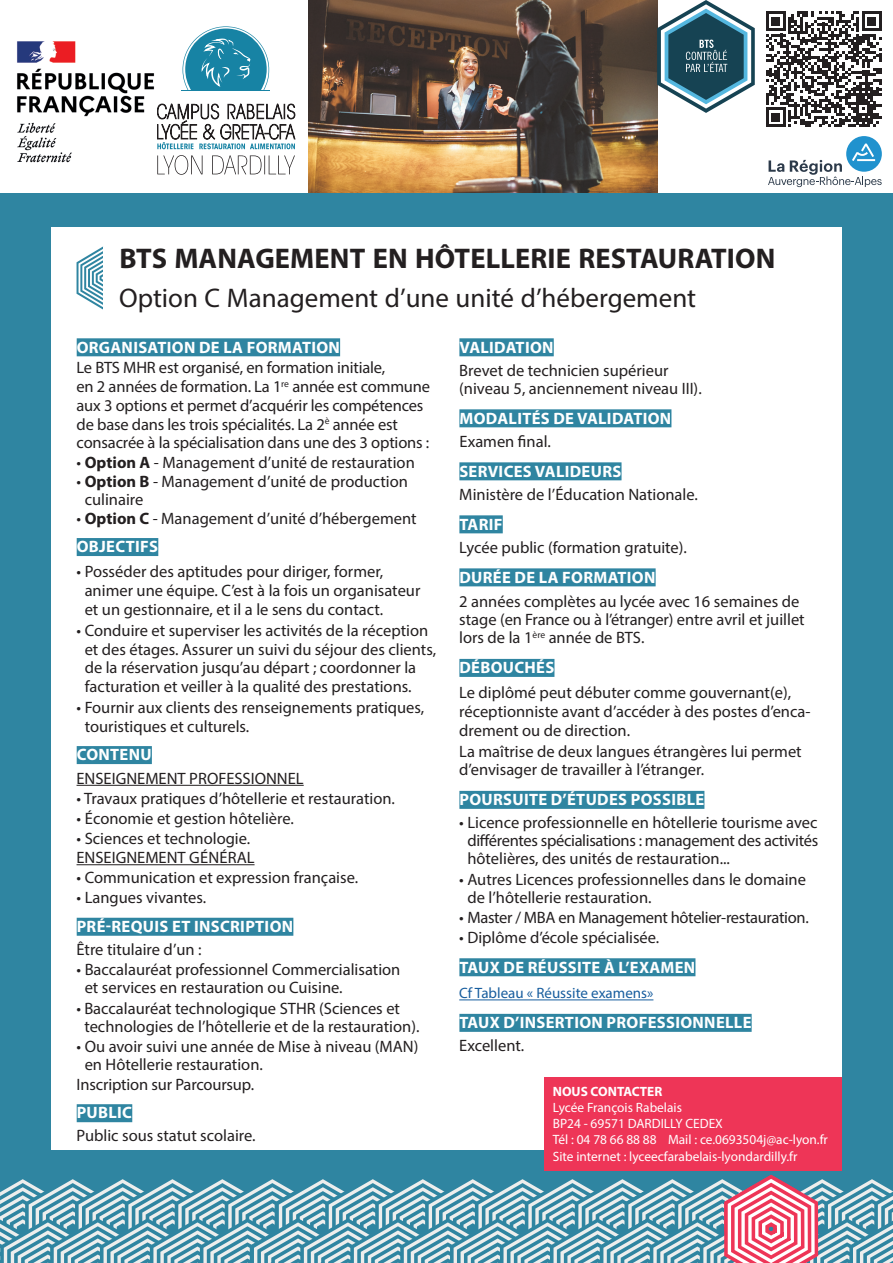
<style>
.page{position:relative;width:893px;height:1263px;background:#fff}
.page>*{position:absolute;margin:0;border:0;box-sizing:border-box;transform-origin:0 0}
.t1{font:700 28.5px "Myriad Pro";letter-spacing:.005em;color:#231f20}
.t2{font:27px "Myriad Pro";color:#231f20}
.t3{font:16.5px/18.8px "Myriad Pro";color:#231f20}
.t4{font:700 16.5px "Myriad Pro";letter-spacing:.02em;color:#fff}
.t5{font:16.5px "Myriad Pro";letter-spacing:-.02em;color:#231f20}
.t6{font:15px "Myriad Pro";color:#175d9e}
.t7{font:13.5px/16.2px "Myriad Pro";color:#fff}
.t8{font:700 13.5px "Myriad Pro";color:#fff}
.s1{font-weight:700}
.s2{font-weight:700;color:#fff}
</style>
<div class="page">
<img style="left:309px;top:0;width:349px;height:193px">
<svg style="left:766px;top:11px;width:116px;height:116px"></svg>
<div style="left:0;top:193px;width:893px;height:1070px;background:#2f85a1"></div>
<div style="left:51px;top:227px;width:791px;height:923px;background:#fff"></div>
<svg style="left:77px;top:247px;width:26px;height:62px"></svg>
<div style="left:544px;top:1077px;width:298px;height:93px;background:#ee3557"></div>
<img style="left:17px;top:41px;width:142px;height:122px">
<svg style="left:157px;top:155px;width:138px;height:20px"></svg>
<svg style="left:157px;top:104px;width:138px;height:45px"></svg>
<hr style="left:182px;top:90px;width:88px;height:1px;background:#1783a4">
<svg style="left:183px;top:26px;width:86px;height:64px"></svg>
<svg style="left:0;top:1175px;width:893px;height:88px"></svg>
<svg style="left:768px;top:136px;width:114px;height:51px"></svg>
<svg style="left:657px;top:0;width:98px;height:113px"></svg>
<div style="left:77px;top:338px;width:263px;height:18px;background:#2f85a1"></div>
<div style="left:77px;top:538px;width:81px;height:18px;background:#2f85a1"></div>
<div style="left:77px;top:746px;width:75px;height:18px;background:#2f85a1"></div>
<hr style="left:77px;top:785px;width:227px;height:1px;background:#231f20">
<hr style="left:77px;top:864px;width:178px;height:1px;background:#231f20">
<div style="left:77px;top:918px;width:216px;height:18px;background:#2f85a1"></div>
<div style="left:77px;top:1104px;width:55px;height:18px;background:#2f85a1"></div>
<div style="left:459px;top:338px;width:95px;height:18px;background:#2f85a1"></div>
<div style="left:459px;top:409px;width:212px;height:18px;background:#2f85a1"></div>
<div style="left:459px;top:462px;width:162px;height:18px;background:#2f85a1"></div>
<div style="left:459px;top:515px;width:44px;height:18px;background:#2f85a1"></div>
<div style="left:459px;top:568px;width:197px;height:18px;background:#2f85a1"></div>
<div style="left:459px;top:659px;width:95px;height:18px;background:#2f85a1"></div>
<div style="left:459px;top:791px;width:245px;height:18px;background:#2f85a1"></div>
<div style="left:459px;top:958px;width:236px;height:18px;background:#2f85a1"></div>
<hr style="left:459px;top:999px;width:194px;height:1px;background:#175d9e">
<div style="left:459px;top:1014px;width:293px;height:18px;background:#2f85a1"></div>
<h1 class="t1" style="left:119px;top:240px;width:658px">BTS MANAGEMENT EN HÔTELLERIE RESTAURATION</h1>
<h2 class="t2" style="left:119px;top:281px;width:579px">Option C Management d’une unité d’hébergement</h2>
<p class="t4" style="left:77px;top:336px;width:265px">ORGANISATION DE LA FORMATION</p>
<p class="t3" style="left:77px;top:358px;width:355px">Le BTS MHR est organisé, en formation initiale,<br>en 2 années de formation. La 1<sup>re</sup> année est commune aux 3 options et permet d’acquérir les compétences de base dans les trois spécialités. La 2<sup>è</sup> année est consacrée à la spécialisation dans une des 3 options :</p>
<p class="t3" style="left:77px;top:452px;width:340px">• <span class="s1">Option A</span> - Management d’unité de restauration</p>
<p class="t3" style="left:85px;top:472px;width:325px;line-height:18px;text-indent:-8px">• <span class="s1">Option B</span> - Management d’unité de production culinaire</p>
<p class="t3" style="left:77px;top:503px;width:342px;line-height:28.7px">• <span class="s1">Option C</span> - Management d’unité d’hébergement<br><span class="s2">OBJECTIFS</span></p>
<p class="t3" style="left:85px;top:562px;width:337px;text-indent:-8px">• Posséder des aptitudes pour diriger, former, animer une équipe. C’est à la fois un organisateur et un gestionnaire, et il a le sens du contact.</p>
<p class="t3" style="left:85px;top:621px;width:353px;text-indent:-8px">• Conduire et superviser les activités de la réception et des étages. Assurer un suivi du séjour des clients, de la réservation jusqu’au départ ; coordonner la facturation et veiller à la qualité des prestations.</p>
<p class="t3" style="left:85px;top:698px;width:341px;text-indent:-8px">• Fournir aux clients des renseignements pratiques, touristiques et culturels.</p>
<p class="t4" style="left:77px;top:744px;width:77px">CONTENU</p>
<p class="t3" style="left:77px;top:768px;width:229px">ENSEIGNEMENT PROFESSIONNEL</p>
<p class="t3" style="left:77px;top:788px;width:320px">• Travaux pratiques d’hôtellerie et restauration.</p>
<p class="t3" style="left:77px;top:809px;width:219px">• Économie et gestion hôtelière.</p>
<p class="t3" style="left:77px;top:829px;width:180px">• Sciences et technologie.<br>ENSEIGNEMENT GÉNÉRAL</p>
<p class="t3" style="left:77px;top:868px;width:283px">• Communication et expression française.</p>
<p class="t3" style="left:77px;top:888px;width:131px">• Langues vivantes.</p>
<p class="t4" style="left:77px;top:916px;width:218px">PRÉ-REQUIS ET INSCRIPTION</p>
<p class="t3" style="left:77px;top:940px;width:127px">Être titulaire d’un :</p>
<p class="t3" style="left:85px;top:960px;width:317px;line-height:18px;text-indent:-8px">• Baccalauréat professionnel Commercialisation et services en restauration ou Cuisine.</p>
<p class="t3" style="left:84px;top:999px;width:337px;line-height:18px;text-indent:-8px">• Baccalauréat technologique STHR (Sciences et technologies de l’hôtellerie et de la restauration).</p>
<p class="t3" style="left:85px;top:1037px;width:335px;line-height:18px;text-indent:-8px">• Ou avoir suivi une année de Mise à niveau (MAN) en Hôtellerie restauration.</p>
<p class="t3" style="left:77px;top:1074px;width:179px">Inscription sur Parcoursup.</p>
<p class="t4" style="left:77px;top:1102px;width:57px">PUBLIC</p>
<p class="t3" style="left:77px;top:1125px;width:181px">Public sous statut scolaire.</p>
<p class="t4" style="left:459px;top:336px;width:96px">VALIDATION</p>
<p class="t3" style="left:459px;top:361px;width:244px;line-height:18px">Brevet de technicien supérieur (niveau 5, anciennement niveau III).</p>
<p class="t4" style="left:459px;top:407px;width:213px">MODALITÉS DE VALIDATION</p>
<p class="t3" style="left:459px;top:432px;width:93px">Examen final.</p>
<p class="t4" style="left:459px;top:460px;width:163px">SERVICES VALIDEURS</p>
<p class="t3" style="left:459px;top:485px;width:240px">Ministère de l’Éducation Nationale.</p>
<p class="t4" style="left:459px;top:513px;width:45px">TARIF</p>
<p class="t3" style="left:459px;top:538px;width:229px">Lycée public (formation gratuite).</p>
<p class="t4" style="left:459px;top:566px;width:198px">DURÉE DE LA FORMATION</p>
<p class="t3" style="left:459px;top:592px;width:347px;line-height:18.3px">2 années complètes au lycée avec 16 semaines de stage (en France ou à l’étranger) entre avril et juillet lors de la 1<sup>ère</sup> année de BTS.</p>
<p class="t4" style="left:459px;top:657px;width:96px">DÉBOUCHÉS</p>
<p class="t3" style="left:459px;top:683px;width:353px">Le diplômé peut débuter comme gouvernant(e), réceptionniste avant d’accéder à des postes d’enca&shy;drement ou de direction.</p>
<p class="t3" style="left:459px;top:741px;width:344px">La maîtrise de deux langues étrangères lui permet d’envisager de travailler à l’étranger.</p>
<p class="t4" style="left:459px;top:789px;width:246px">POURSUITE D’ÉTUDES POSSIBLE</p>
<p class="t3" style="left:467px;top:814px;width:352px;line-height:18px;text-align:justify;text-indent:-8px">• Licence professionnelle en hôtellerie tourisme avec différentes spécialisations : management des activités hôtelières, des unités de restauration...</p>
<p class="t3" style="left:467px;top:870px;width:340px;line-height:18px;text-indent:-8px">• Autres Licences professionnelles dans le domaine de l’hôtellerie restauration.</p>
<p class="t5" style="left:459px;top:907px;width:351px">• Master / MBA en Management hôtelier-restauration.</p>
<p class="t3" style="left:459px;top:928px;width:202px">• Diplôme d’école spécialisée.</p>
<p class="t4" style="left:459px;top:956px;width:237px">TAUX DE RÉUSSITE À L’EXAMEN</p>
<p class="t6" style="left:459px;top:984px;width:196px">Cf Tableau « Réussite examens»</p>
<p class="t4" style="left:459px;top:1012px;width:294px">TAUX D’INSERTION PROFESSIONNELLE</p>
<p class="t3" style="left:459px;top:1036px;width:67px">Excellent.</p>
<p class="t8" style="left:553px;top:1082px;width:111px">NOUS CONTACTER</p>
<p class="t7" style="left:553px;top:1099px;width:277px">Lycée François Rabelais<br>BP24 - 69571 DARDILLY CEDEX<br>Tél : 04 78 66 88 88 Mail : ce.0693504j@ac-lyon.fr Site internet : lyceecfarabelais-lyondardilly.fr</p>
</div>
